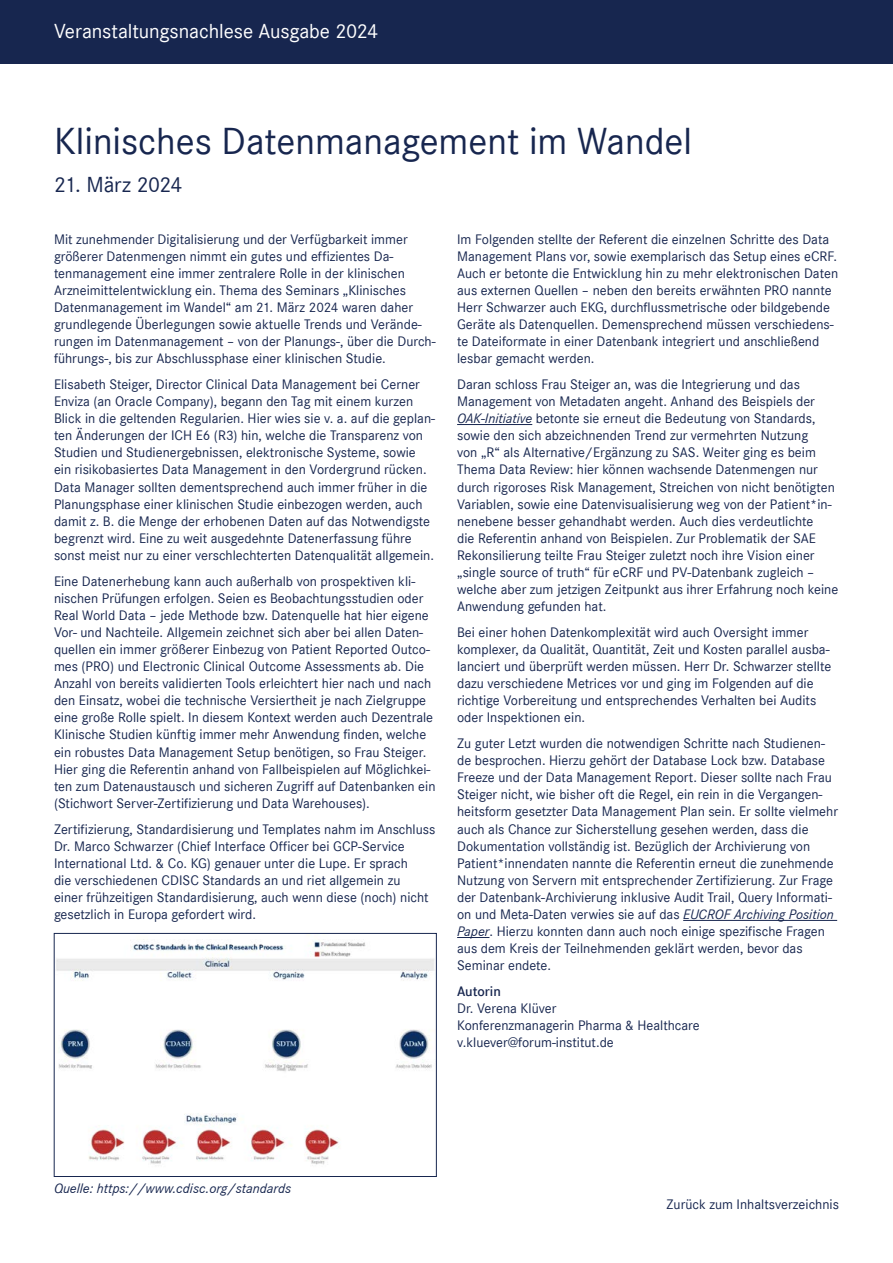
<style>
.page{position:relative;width:893px;height:1263px;background:#fff}
.page>*{position:absolute;margin:0;border:0;box-sizing:border-box;transform-origin:0 0}
.t1{font:39px "Corporate S";color:#17264f}
.t2{font:22.5px "Corporate S";letter-spacing:-.02em;color:#17264f}
.t3{font:21px "Corporate S";letter-spacing:-.005em;color:#fff}
.t4{font:14.25px/17.1px "Corporate S";color:#17264f}
.t5{font:italic 14.25px "Corporate S";color:#17264f}
.t6{font:600 14.25px "Corporate S";color:#17264f}
.s1{font-style:italic}
</style>
<div class="page">
<div style="left:0;top:0;width:893px;height:64px;background:#17264f"></div>
<hr style="left:457px;top:424px;width:75px;height:1px;background:#17264f">
<hr style="left:683px;top:920px;width:154px;height:1px;background:#17264f">
<hr style="left:457px;top:937px;width:32px;height:1px;background:#17264f">
<img style="left:56px;top:939px;width:379px;height:226px">
<div style="left:54px;top:933px;width:383px;height:244px;border:1px solid #17264f"></div>
<h3 class="t3" style="left:54px;top:19px;width:326px">Veranstaltungsnachlese Ausgabe 2024</h3>
<h1 class="t1" style="left:54px;top:118px;width:640px">Klinisches Datenmanagement im Wandel</h1>
<h2 class="t2" style="left:54px;top:171px;width:130px">21. März 2024</h2>
<p class="t4" style="left:54px;top:230px;width:383px">Mit zunehmender Digitalisierung und der Verfügbarkeit immer größerer Datenmengen nimmt ein gutes und effizientes Da&shy;tenmanagement eine immer zentralere Rolle in der klinischen Arzneimittelentwicklung ein. Thema des Seminars „Klinisches Datenmanagement im Wandel“ am 21. März 2024 waren daher grundlegende Überlegungen sowie aktuelle Trends und Verände&shy;rungen im Datenmanagement – von der Planungs-, über die Durch&shy;führungs-, bis zur Abschlussphase einer klinischen Studie.</p>
<p class="t4" style="left:54px;top:376px;width:383px">Elisabeth Steiger, Director Clinical Data Management bei Cerner Enviza (an Oracle Company), begann den Tag mit einem kurzen Blick in die geltenden Regularien. Hier wies sie v. a. auf die geplan&shy;ten Änderungen der ICH E6 (R3) hin, welche die Transparenz von Studien und Studienergebnissen, elektronische Systeme, sowie ein risikobasiertes Data Management in den Vordergrund rücken.<br>Data Manager sollten dementsprechend auch immer früher in die Planungsphase einer klinischen Studie einbezogen werden, auch damit z. B. die Menge der erhobenen Daten auf das Notwendigste begrenzt wird. Eine zu weit ausgedehnte Datenerfassung führe sonst meist nur zu einer verschlechterten Datenqualität allgemein.</p>
<p class="t4" style="left:54px;top:572px;width:383px">Eine Datenerhebung kann auch außerhalb von prospektiven kli&shy;nischen Prüfungen erfolgen. Seien es Beobachtungsstudien oder Real World Data – jede Methode bzw. Datenquelle hat hier eigene Vor- und Nachteile. Allgemein zeichnet sich aber bei allen Daten&shy;quellen ein immer größerer Einbezug von Patient Reported Outco&shy;mes (PRO) und Electronic Clinical Outcome Assessments ab. Die Anzahl von bereits validierten Tools erleichtert hier nach und nach den Einsatz, wobei die technische Versiertheit je nach Zielgruppe eine große Rolle spielt. In diesem Kontext werden auch Dezentrale Klinische Studien künftig immer mehr Anwendung finden, welche ein robustes Data Management Setup benötigen, so Frau Steiger.<br>Hier ging die Referentin anhand von Fallbeispielen auf Möglichkei&shy;ten zum Datenaustausch und sicheren Zugriff auf Datenbanken ein (Stichwort Server-Zertifizierung und Data Warehouses).</p>
<p class="t4" style="left:54px;top:820px;width:383px">Zertifizierung, Standardisierung und Templates nahm im Anschluss Dr. Marco Schwarzer (Chief Interface Officer bei GCP-Service International Ltd. &amp; Co. KG) genauer unter die Lupe. Er sprach<br>die verschiedenen CDISC Standards an und riet allgemein zu<br>einer frühzeitigen Standardisierung, auch wenn diese (noch) nicht gesetzlich in Europa gefordert wird.</p>
<p class="t4" style="left:457px;top:230px;width:383px">Im Folgenden stellte der Referent die einzelnen Schritte des Data Management Plans vor, sowie exemplarisch das Setup eines eCRF.<br>Auch er betonte die Entwicklung hin zu mehr elektronischen Daten aus externen Quellen – neben den bereits erwähnten PRO nannte Herr Schwarzer auch EKG, durchflussmetrische oder bildgebende Geräte als Datenquellen. Demensprechend müssen verschiedens&shy;te Dateiformate in einer Datenbank integriert und anschließend lesbar gemacht werden.</p>
<p class="t4" style="left:457px;top:376px;width:383px">Daran schloss Frau Steiger an, was die Integrierung und das Management von Metadaten angeht. Anhand des Beispiels der <span class="s1">OAK-Initiative</span> betonte sie erneut die Bedeutung von Standards, sowie den sich abzeichnenden Trend zur vermehrten Nutzung<br>von „R“ als Alternative/Ergänzung zu SAS. Weiter ging es beim Thema Data Review: hier können wachsende Datenmengen nur durch rigoroses Risk Management, Streichen von nicht benötigten Variablen, sowie eine Datenvisualisierung weg von der Patient*in&shy;nenebene besser gehandhabt werden. Auch dies verdeutlichte<br>die Referentin anhand von Beispielen. Zur Problematik der SAE Rekonsilierung teilte Frau Steiger zuletzt noch ihre Vision einer „single source of truth“ für eCRF und PV-Datenbank zugleich – welche aber zum jetzigen Zeitpunkt aus ihrer Erfahrung noch keine Anwendung gefunden hat.</p>
<p class="t4" style="left:457px;top:624px;width:376px">Bei einer hohen Datenkomplexität wird auch Oversight immer komplexer, da Qualität, Quantität, Zeit und Kosten parallel ausba&shy;lanciert und überprüft werden müssen. Herr Dr. Schwarzer stellte dazu verschiedene Metrices vor und ging im Folgenden auf die richtige Vorbereitung und entsprechendes Verhalten bei Audits oder Inspektionen ein.</p>
<p class="t4" style="left:457px;top:735px;width:382px">Zu guter Letzt wurden die notwendigen Schritte nach Studienen&shy;de besprochen. Hierzu gehört der Database Lock bzw. Database Freeze und der Data Management Report. Dieser sollte nach Frau Steiger nicht, wie bisher oft die Regel, ein rein in die Vergangen&shy;heitsform gesetzter Data Management Plan sein. Er sollte vielmehr auch als Chance zur Sicherstellung gesehen werden, dass die Dokumentation vollständig ist. Bezüglich der Archivierung von Patient*innendaten nannte die Referentin erneut die zunehmende Nutzung von Servern mit entsprechender Zertifizierung. Zur Frage der Datenbank-Archivierung inklusive Audit Trail, Query Informati&shy;on und Meta-Daten verwies sie auf das <span class="s1">EUCROF Archiving Position Paper</span>. Hierzu konnten dann auch noch einige spezifische Fragen aus dem Kreis der Teilnehmenden geklärt werden, bevor das Seminar endete.</p>
<p class="t6" style="left:457px;top:983px;width:45px">Autorin</p>
<p class="t4" style="left:457px;top:1000px;width:244px">Dr. Verena Klüver<br>Konferenzmanagerin Pharma &amp; Healthcare v.kluever@forum-institut.de</p>
<p class="t5" style="left:54px;top:1180px;width:239px">Quelle: https://www.cdisc.org/standards</p>
<p class="t4" style="left:667px;top:1196px;width:174px">Zurück zum Inhaltsverzeichnis</p>
</div>
